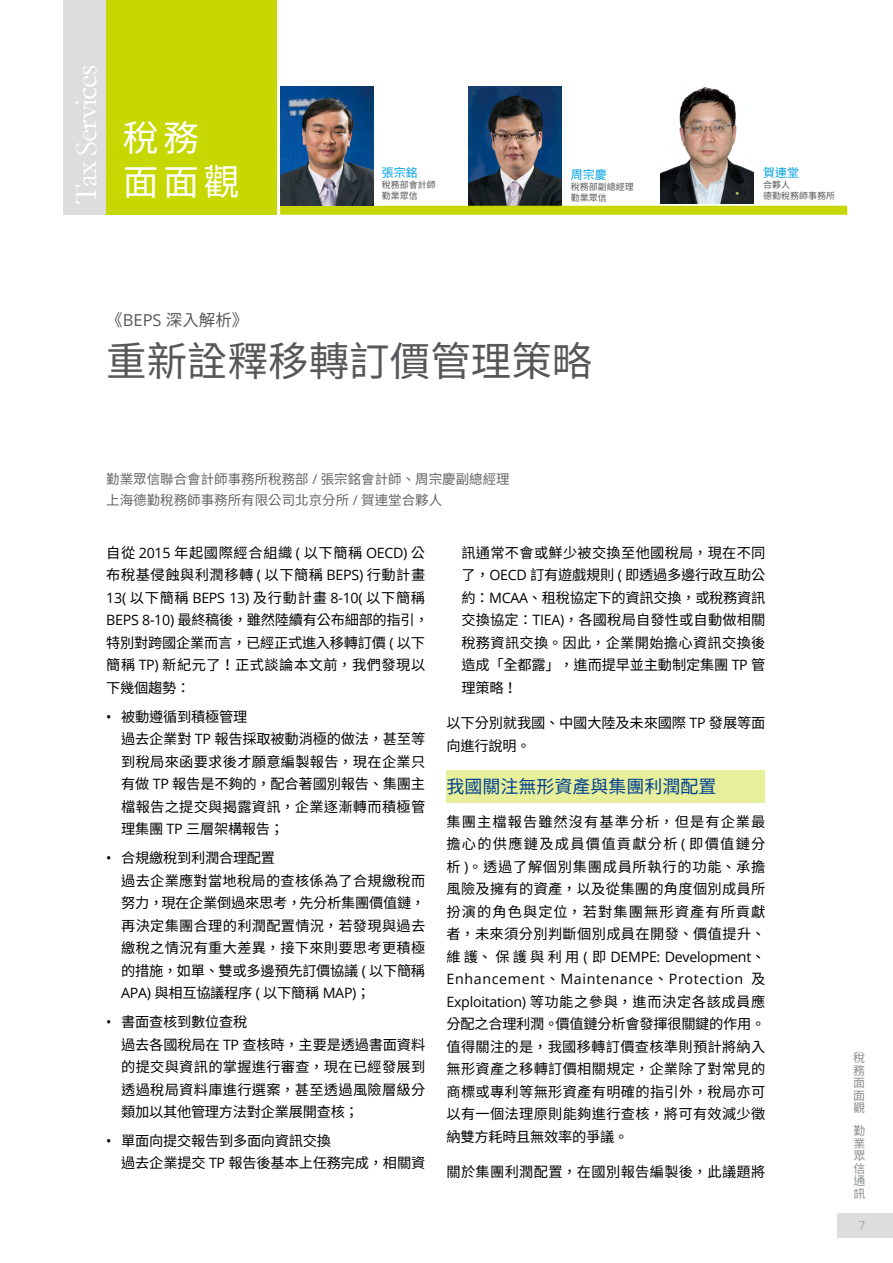
<style>
.page{position:relative;width:893px;height:1263px;background:#fff}
.page>*{position:absolute;margin:0;border:0;box-sizing:border-box;transform-origin:0 0}
.t1{font:40.5px "Noto Sans CJ Ktc";color:#575759}
.t2{font:36px "Noto Sans CJ Ktc";color:#fff}
.t3{font:31.5px "Garamond";letter-spacing:-.04em;color:#fff}
.t4{font:18px "Noto Sans CJ Ktc";color:#004091}
.t5{font:16.5px "Noto Sans CJ Ktc";color:#575759}
.t6{font:14.25px/22.5px "Noto Sans CJ Ktc";letter-spacing:.015em;color:#000;text-align:justify}
.t7{font:14.25px/22.5px "Noto Sans CJ Ktc";letter-spacing:-.015em;color:#000}
.t8{font:14.25px/22.5px "Noto Sans CJ Ktc";letter-spacing:-.02em;color:#000}
.t9{font:14.25px/22.5px "Open Sans";letter-spacing:.045em;color:#000}
.t10{font:14.25px/22.5px "Noto Sans CJ Ktc";letter-spacing:.035em;color:#000}
.t11{font:14.25px/22.5px "Noto Sans CJ Ktc";letter-spacing:-.01em;color:#000}
.t12{font:14.25px "Open Sans";letter-spacing:-.02em;color:#000}
.t13{font:13.5px/21px "Noto Sans CJ Ktc";color:#656464}
.t14{font:12px/12.5px "Noto Sans CJ Ktc";color:#8b8e8f;text-align:justify}
.t15{font:12px "Noto Sans CJ Ktc";color:#00a2e4}
.t16{font:300 12px "Open Sans";color:#8b8e8f}
.t17{font:9px/10.8px "Noto Sans CJ Ktc";color:#575759}
.s1{font-family:"Open Sans"}
.s2{font-family:"Noto Sans CJ Ktc"}
</style>
<div class="page">
<div style="left:837px;top:1213px;width:55px;height:24px;background:#ddddde"></div>
<div style="left:446px;top:770px;width:319px;height:33px;background:#e8ef9a"></div>
<div style="left:106px;top:0;width:171px;height:215px;background:#c6d800"></div>
<div style="left:63px;top:0;width:43px;height:215px;background:#ddddde"></div>
<img style="left:469px;top:87px;width:93px;height:119px">
<img style="left:661px;top:87px;width:93px;height:116px">
<div style="left:280px;top:206px;width:567px;height:9px;background:#c6d800"></div>
<img style="left:280px;top:87px;width:93px;height:119px">
<h3 class="t3" style="left:65px;top:204px;width:140px;rotate:-90deg">Tax Services</h3>
<h2 class="t2" style="left:123px;top:118px;width:78px">稅務</h2>
<h2 class="t2" style="left:123px;top:162px;width:118px">面面觀</h2>
<p class="t15" style="left:382px;top:165px;width:37px">張宗銘</p>
<p class="t17" style="left:382px;top:180px;width:55px">稅務部會計師勤業眾信</p>
<p class="t15" style="left:571px;top:167px;width:37px">周宗慶</p>
<p class="t17" style="left:571px;top:182px;width:64px">稅務部副總經理勤業眾信</p>
<p class="t15" style="left:763px;top:165px;width:37px">賀連堂</p>
<p class="t17" style="left:763px;top:180px;width:73px">合夥人<br>德勤稅務師事務所</p>
<p class="t5" style="left:106px;top:311px;width:144px">《<span class="s1">BEPS</span> 深入解析》</p>
<h1 class="t1" style="left:106px;top:338px;width:487px">重新詮釋移轉訂價管理策略</h1>
<p class="t13" style="left:106px;top:469px;width:405px">勤業眾信聯合會計師事務所稅務部 <span class="s1">/</span> 張宗銘會計師、周宗慶副總經理上海德勤稅務師事務所有限公司北京分所 <span class="s1">/</span> 賀連堂合夥人</p>
<p class="t10" style="left:106px;top:542px;width:320px">自從 <span class="s1">2015</span> 年起國際經合組織 <span class="s1">(</span> 以下簡稱 <span class="s1">OECD)</span> 公布稅基侵蝕與利潤移轉 <span class="s1">(</span> 以下簡稱 <span class="s1">BEPS)</span> 行動計畫</p>
<p class="t12" style="left:106px;top:588px;width:320px">13( <span class="s2">以下簡稱</span> BEPS 13) <span class="s2">及行動計畫</span> 8-10( <span class="s2">以下簡稱</span></p>
<p class="t8" style="left:106px;top:609px;width:324px"><span class="s1">BEPS 8-10)</span> 最終稿後，雖然陸續有公布細部的指引，特別對跨國企業而言，已經正式進入移轉訂價 <span class="s1">(</span> 以下簡稱 <span class="s1">TP)</span> 新紀元了！正式談論本文前，我們發現以下幾個趨勢：</p>
<p class="t7" style="left:121px;top:705px;width:306px;text-indent:-15px"><span class="s1">•</span> 被動遵循到積極管理<br>過去企業對 <span class="s1">TP</span> 報告採取被動消極的做法，甚至等到稅局來函要求後才願意編製報告，現在企業只有做 <span class="s1">TP</span> 報告是不夠的，配合著國別報告、集團主檔報告之提交與揭露資訊，企業逐漸轉而積極管理集團 <span class="s1">TP</span> 三層架構報告；</p>
<p class="t6" style="left:121px;top:847px;width:306px;text-align:left;text-indent:-15px"><span class="s1">•</span> 合規繳稅到利潤合理配置<br>過去企業應對當地稅局的查核係為了合規繳稅而努力，現在企業倒過來思考，先分析集團價值鏈，再決定集團合理的利潤配置情況，若發現與過去繳稅之情況有重大差異，接下來則要思考更積極的措施，如單、雙或多邊預先訂價協議 <span class="s1">(</span> 以下簡稱<br><span class="s1">APA)</span> 與相互協議程序 <span class="s1">(</span> 以下簡稱 <span class="s1">MAP)</span>；</p>
<p class="t7" style="left:121px;top:1011px;width:306px;text-indent:-15px"><span class="s1">•</span> 書面查核到數位查稅<br>過去各國稅局在 <span class="s1">TP</span> 查核時，主要是透過書面資料的提交與資訊的掌握進行審查，現在已經發展到透過稅局資料庫進行選案，甚至透過風險層級分類加以其他管理方法對企業展開查核；</p>
<p class="t7" style="left:121px;top:1130px;width:306px;text-indent:-15px"><span class="s1">•</span> 單面向提交報告到多面向資訊交換<br>過去企業提交 <span class="s1">TP</span> 報告後基本上任務完成，相關資</p>
<p class="t6" style="left:461px;top:542px;width:306px">訊通常不會或鮮少被交換至他國稅局，現在不同了，<span class="s1">OECD</span> 訂有遊戲規則 <span class="s1">(</span> 即透過多邊行政互助公約：<span class="s1">MCAA</span>、租稅協定下的資訊交換，或稅務資訊交換協定：<span class="s1">TIEA)</span>，各國稅局自發性或自動做相關稅務資訊交換。因此，企業開始擔心資訊交換後造成「全都露」，進而提早並主動制定集團 <span class="s1">TP</span> 管理策略！</p>
<p class="t11" style="left:446px;top:712px;width:320px">以下分別就我國、中國大陸及未來國際 <span class="s1">TP</span> 發展等面向進行說明。</p>
<p class="t4" style="left:446px;top:777px;width:271px">我國關注無形資產與集團利潤配置</p>
<p class="t6" style="left:446px;top:811px;width:321px">集團主檔報告雖然沒有基準分析，但是有企業最擔心的供應鏈及成員價值貢獻分析 <span class="s1">(</span> 即價值鏈分析 <span class="s1">)</span>。透過了解個別集團成員所執行的功能、承擔風險及擁有的資產，以及從集團的角度個別成員所扮演的角色與定位，若對集團無形資產有所貢獻者，未來須分別判斷個別成員在開發、價值提升、</p>
<p class="t9" style="left:446px;top:945px;width:320px"><span class="s2">維護、保護與利用</span> ( <span class="s2">即</span> DEMPE: Development<span class="s2">、<br></span>Enhancement<span class="s2">、</span>Maintenance<span class="s2">、</span>Protection <span class="s2">及</span></p>
<p class="t6" style="left:446px;top:991px;width:320px"><span class="s1">Exploitation)</span> 等功能之參與，進而決定各該成員應分配之合理利潤。價值鏈分析會發揮很關鍵的作用。值得關注的是，我國移轉訂價查核準則預計將納入無形資產之移轉訂價相關規定，企業除了對常見的商標或專利等無形資產有明確的指引外，稅局亦可以有一個法理原則能夠進行查核，將可有效減少徵納雙方耗時且無效率的爭議。</p>
<p class="t6" style="left:446px;top:1161px;width:320px">關於集團利潤配置，在國別報告編製後，此議題將</p>
<p class="t14" style="left:853px;top:1052px;width:13px">稅務面面觀</p>
<p class="t14" style="left:853px;top:1125px;width:13px">勤業眾信通訊</p>
<p class="t16" style="left:858px;top:1217px;width:8px">7</p>
</div>
